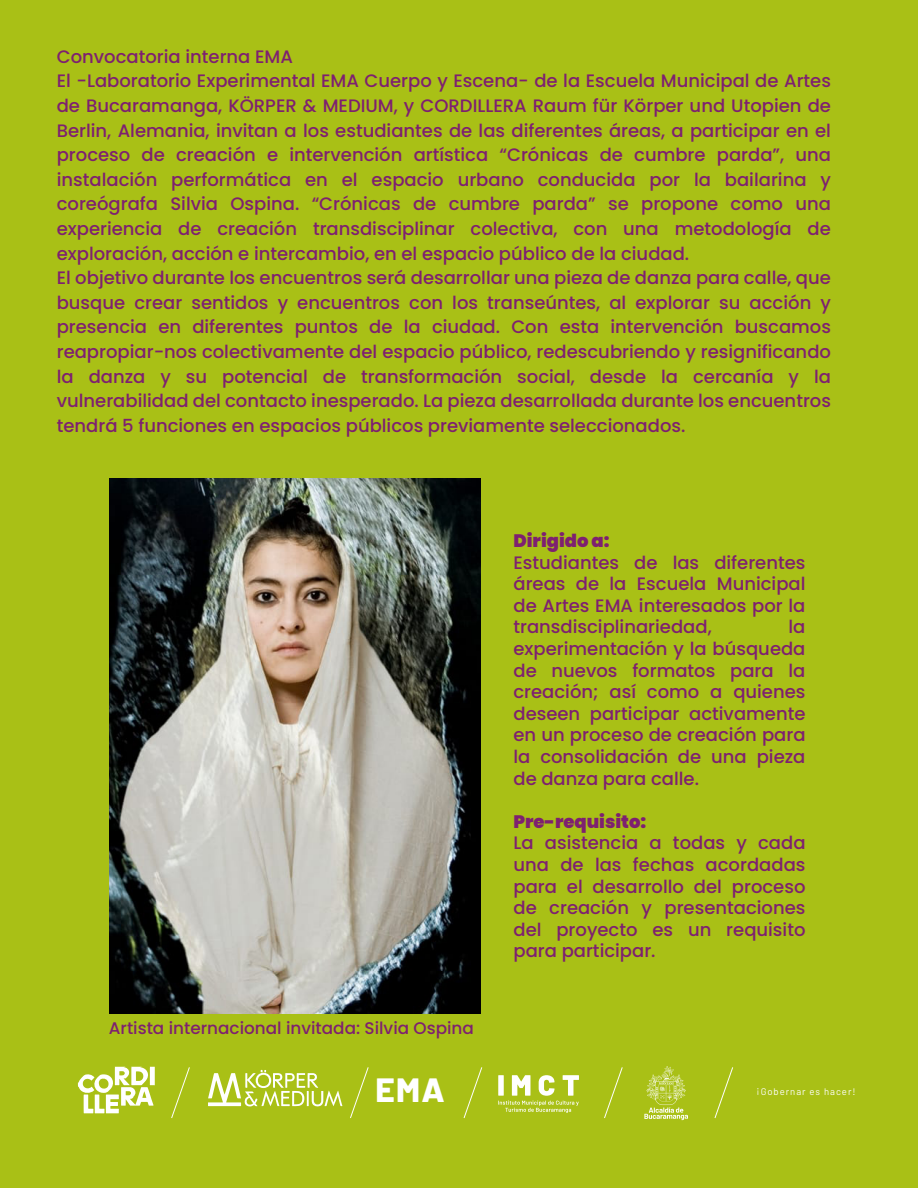
<style>
.page{position:relative;width:918px;height:1188px;background:#fff}
.page>*{position:absolute;margin:0;border:0;box-sizing:border-box;transform-origin:0 0}
.t1{font:800 33.6px "Barlow";color:#fff}
.t2{font:500 18px/24.6px "Poppins";color:#7e2070;text-align:justify}
.t3{font:900 18px "Poppins";color:#7e2070}
.t4{font:500 16.8px "Poppins";color:#7e2070}
.t5{font:9.6px "Barlow";letter-spacing:.1em;color:#fff}
</style>
<div class="page">
<div style="left:0;top:0;width:918px;height:1187px;background:#a9c016"></div>
<svg style="left:604px;top:1067px;width:19px;height:51px"></svg>
<svg style="left:464px;top:1067px;width:18px;height:51px"></svg>
<svg style="left:350px;top:1067px;width:19px;height:51px"></svg>
<svg style="left:171px;top:1067px;width:19px;height:51px"></svg>
<svg style="left:714px;top:1067px;width:19px;height:51px"></svg>
<svg style="left:498px;top:1075px;width:81px;height:38px"></svg>
<svg style="left:644px;top:1066px;width:44px;height:54px"></svg>
<svg style="left:78px;top:1067px;width:77px;height:46px"></svg>
<svg style="left:208px;top:1070px;width:134px;height:37px"></svg>
<img style="left:110px;top:479px;width:371px;height:535px">
<p class="t2" style="left:57px;top:44px;width:776px;text-align:left">Convocatoria interna EMA<br>El -Laboratorio Experimental EMA Cuerpo y Escena- de la Escuela Municipal de Artes de Bucaramanga, KÖRPER &amp; MEDIUM, y CORDILLERA Raum für Körper und Utopien de Berlin, Alemania, invitan a los estudiantes de las diferentes áreas, a participar en el proceso de creación e intervención artística “Crónicas de cumbre parda”, una instalación performática en el espacio urbano conducida por la bailarina y coreógrafa Silvia Ospina. “Crónicas de cumbre parda” se propone como una experiencia de creación transdisciplinar colectiva, con una metodología de exploración, acción e intercambio, en el espacio público de la ciudad.<br>El objetivo durante los encuentros será desarrollar una pieza de danza para calle, que busque crear sentidos y encuentros con los transeúntes, al explorar su acción y presencia en diferentes puntos de la ciudad. Con esta intervención buscamos reapropiar-nos colectivamente del espacio público, redescubriendo y resignificando la danza y su potencial de transformación social, desde la cercanía y la vulnerabilidad del contacto inesperado. La pieza desarrollada durante los encuentros tendrá 5 funciones en espacios públicos previamente seleccionados.</p>
<p class="t4" style="left:109px;top:1018px;width:367px">Artista internacional invitada: Silvia Ospina</p>
<p class="t3" style="left:513px;top:530px;width:98px">Dirigido a:</p>
<p class="t2" style="left:513px;top:552px;width:294px;line-height:21.6px">Estudiantes de las diferentes áreas de la Escuela Municipal de Artes EMA interesados por la transdisciplinariedad,</p>
<p class="t2" style="left:513px;top:616px;width:294px;line-height:21.6px;text-indent:275px">la experimentación y la búsqueda de nuevos formatos para la creación; así como a quienes deseen participar activamente en un proceso de creación para la consolidación de una pieza de danza para calle.</p>
<p class="t3" style="left:513px;top:811px;width:134px">Pre-requisito:</p>
<p class="t2" style="left:513px;top:832px;width:294px;line-height:21.6px">La asistencia a todas y cada una de las fechas acordadas para el desarrollo del proceso de creación y presentaciones del proyecto es un requisito para participar.</p>
<h1 class="t1" style="left:375px;top:1065px;width:71px">EMA</h1>
<p class="t5" style="left:757px;top:1086px;width:100px">¡Gobernar es hacer!</p>
</div>
